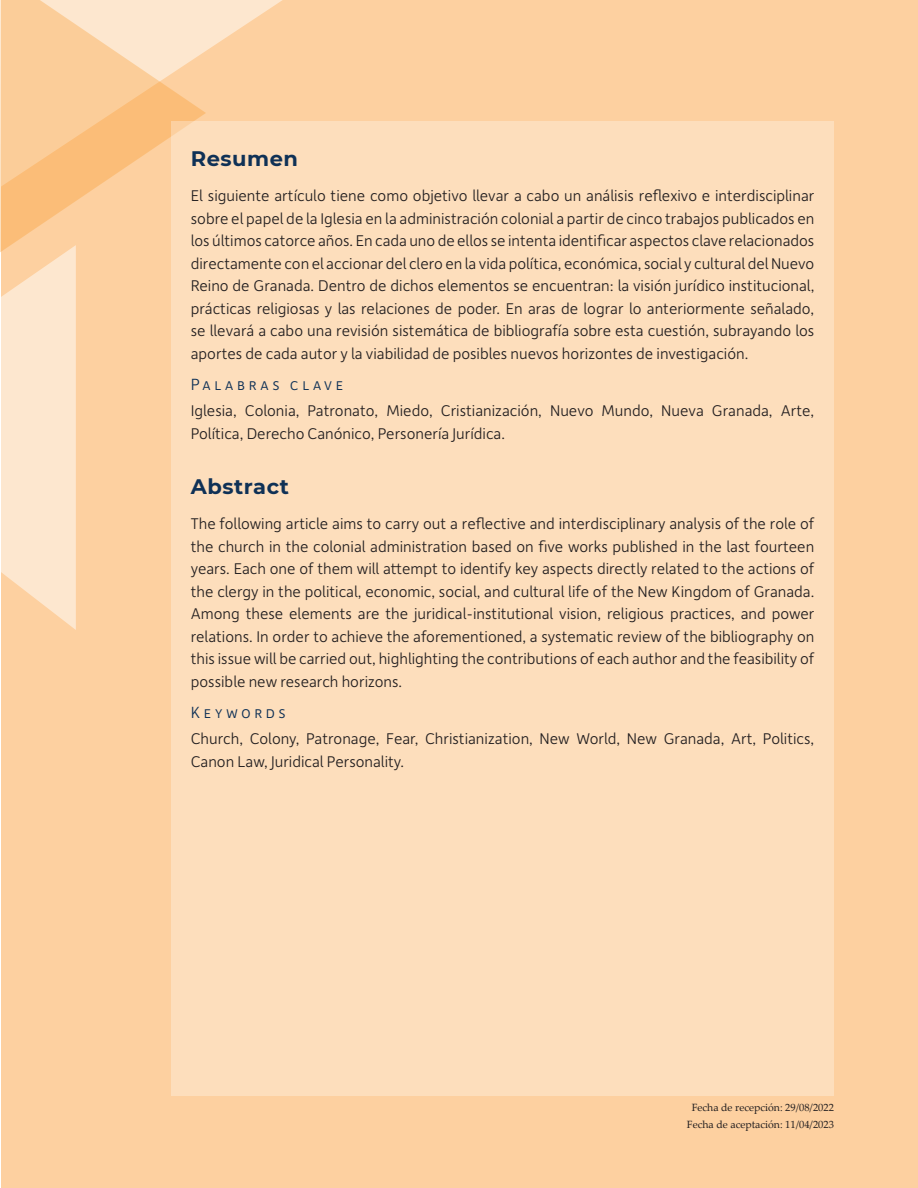
<style>
.page{position:relative;width:918px;height:1188px;background:#fff}
.page>*{position:absolute;margin:0;border:0;box-sizing:border-box;transform-origin:0 0}
.Tit-Resumen-Abstract{font:700 21px "Montserrat";letter-spacing:.025em;color:#0f3156}
.Palabras_clave{font:300 17.25px "Depot New";letter-spacing:.2em;color:#0f3156}
.Resumen{font:300 16.5px/22.5px "Depot New";color:#231f20;text-align:justify}
.Fecha_recepcion-publicacion{font:10.5px "Palatino Linotype";color:#231f20}
</style>
<div class="page">
<div style="left:1px;top:0;width:917px;height:1188px;background:#fdd0a0"></div>
<svg style="left:206px;top:0;width:76px;height:51px"></svg>
<svg style="left:0;top:0;width:206px;height:201px"></svg>
<svg style="left:0;top:102px;width:76px;height:528px"></svg>
<div style="left:171px;top:121px;width:663px;height:975px;background:#fddebc"></div>
<p class="Tit-Resumen-Abstract" style="left:191px;top:143px;width:109px">Resumen</p>
<p class="Resumen" style="left:191px;top:184px;width:625px">El siguiente artículo tiene como objetivo llevar a cabo un análisis reflexivo e interdisciplinar sobre el papel de la Iglesia en la administración colonial a partir de cinco trabajos publicados en los últimos catorce años. En cada uno de ellos se intenta identificar aspectos clave relacionados directamente con el accionar del clero en la vida política, económica, social y cultural del Nuevo Reino de Granada. Dentro de dichos elementos se encuentran: la visión jurídico institucional, prácticas religiosas y las relaciones de poder. En aras de lograr lo anteriormente señalado, se llevará a cabo una revisión sistemática de bibliografía sobre esta cuestión, subrayando los aportes de cada autor y la viabilidad de posibles nuevos horizontes de investigación.</p>
<p class="Palabras_clave" style="left:191px;top:373px;width:154px">Palabras clave</p>
<p class="Resumen" style="left:191px;top:399px;width:625px">Iglesia, Colonia, Patronato, Miedo, Cristianización, Nuevo Mundo, Nueva Granada, Arte,<br>Política, Derecho Canónico, Personería Jurídica.</p>
<p class="Tit-Resumen-Abstract" style="left:191px;top:471px;width:100px">Abstract</p>
<p class="Resumen" style="left:191px;top:512px;width:625px">The following article aims to carry out a reflective and interdisciplinary analysis of the role of the church in the colonial administration based on five works published in the last fourteen years. Each one of them will attempt to identify key aspects directly related to the actions of the clergy in the political, economic, social, and cultural life of the New Kingdom of Granada.<br>Among these elements are the juridical-institutional vision, religious practices, and power relations. In order to achieve the aforementioned, a systematic review of the bibliography on this issue will be carried out, highlighting the contributions of each author and the feasibility of possible new research horizons.</p>
<p class="Palabras_clave" style="left:191px;top:701px;width:97px">Keywords</p>
<p class="Resumen" style="left:191px;top:727px;width:625px">Church, Colony, Patronage, Fear, Christianization, New World, New Granada, Art, Politics,<br>Canon Law, Juridical Personality.</p>
<p class="Fecha_recepcion-publicacion" style="left:692px;top:1100px;width:144px">Fecha de recepción: 29/08/2022</p>
<p class="Fecha_recepcion-publicacion" style="left:687px;top:1117px;width:149px">Fecha de aceptación: 11/04/2023</p>
</div>
